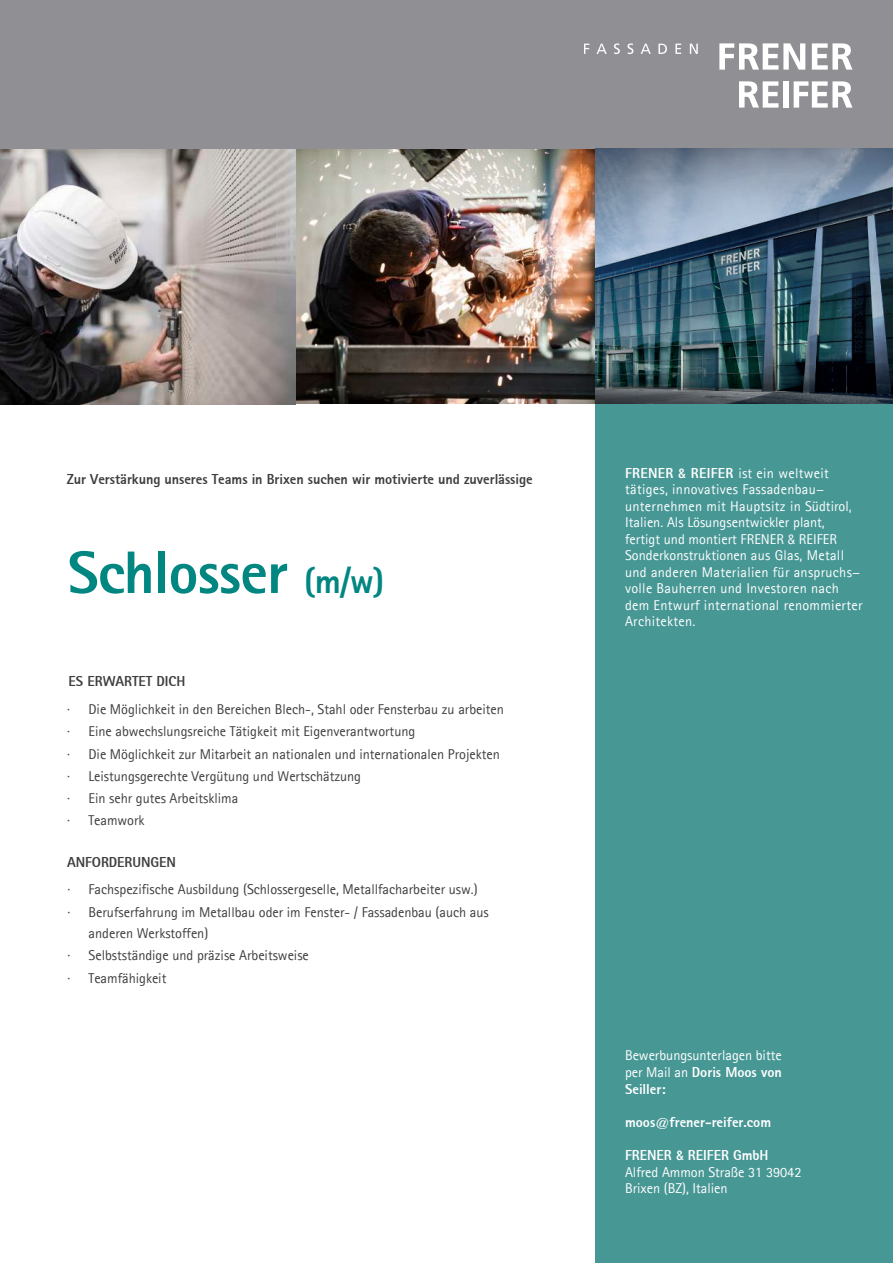
<style>
.page{position:relative;width:893px;height:1263px;background:#fff}
.page>*{position:absolute;margin:0;border:0;box-sizing:border-box;transform-origin:0 0}
.t1{font:700 60px "Agfa Rotis Sans Serif Ex";letter-spacing:-.015em;color:#028681}
.t2{font:14.25px/22.2px "Agfa Rotis Sans Serif";letter-spacing:-.005em;color:#3e3e3f}
.t3{font:14.25px/16.5px "Agfa Rotis Sans Serif";letter-spacing:.02em;color:#fff;text-align:justify}
.t4{font:700 14.25px "Agfa Rotis Sans Serif Ex";letter-spacing:-.005em;color:#3e3e3f}
.t5{font:14.25px/16.4px "Agfa Rotis Sans Serif";letter-spacing:-.005em;color:#fff}
.t6{font:800 14.25px "Agfa Rotis Sans Serif";letter-spacing:-.005em;color:#3e3e3f}
.t7{font:700 14.25px "Agfa Rotis Sans Serif Ex";letter-spacing:-.005em;color:#fff}
.t8{font:800 14.25px "Agfa Rotis Sans Serif";letter-spacing:-.005em;color:#fff}
.s1{font-size:34.5px}
.s2{font-weight:800}
</style>
<div class="page">
<img style="left:296px;top:149px;width:299px;height:255px">
<img style="left:0;top:149px;width:296px;height:255px">
<div style="left:595px;top:404px;width:298px;height:859px;background:#479795"></div>
<div style="left:0;top:0;width:893px;height:149px;background:#8f8f94"></div>
<svg style="left:719px;top:43px;width:86px;height:27px"></svg>
<svg style="left:812px;top:43px;width:40px;height:27px"></svg>
<svg style="left:739px;top:81px;width:39px;height:27px"></svg>
<div style="left:783px;top:81px;width:6px;height:27px;background:#fff"></div>
<svg style="left:794px;top:81px;width:58px;height:27px"></svg>
<svg style="left:584px;top:43px;width:114px;height:11px"></svg>
<img style="left:595px;top:149px;width:298px;height:255px">
<p class="t4" style="left:67px;top:470px;width:467px">Zur Verstärkung unseres Teams in Brixen suchen wir motivierte und zuverlässige</p>
<h1 class="t1" style="left:68px;top:534px;width:318px">Schlosser <span class="s1">(m/w)</span></h1>
<p class="t6" style="left:69px;top:672px;width:118px">ES ERWARTET DICH</p>
<p class="t2" style="left:67px;top:698px;width:438px">· Die Möglichkeit in den Bereichen Blech-, Stahl oder Fensterbau zu arbeiten · Eine abwechslungsreiche Tätigkeit mit Eigenverantwortung<br>· Die Möglichkeit zur Mitarbeit an nationalen und internationalen Projekten · Leistungsgerechte Vergütung und Wertschätzung<br>· Ein sehr gutes Arbeitsklima<br>· Teamwork</p>
<p class="t6" style="left:67px;top:853px;width:110px">ANFORDERUNGEN</p>
<p class="t2" style="left:67px;top:878px;width:412px">· Fachspezifische Ausbildung (Schlossergeselle, Metallfacharbeiter usw.)</p>
<p class="t2" style="left:67px;top:900px;width:423px">· Berufserfahrung im Metallbau oder im Fenster- / Fassadenbau (auch aus</p>
<p class="t2" style="left:89px;top:922px;width:121px">anderen Werkstoffen)</p>
<p class="t2" style="left:67px;top:944px;width:243px">· Selbstständige und präzise Arbeitsweise</p>
<p class="t2" style="left:67px;top:966px;width:101px">· Teamfähigkeit</p>
<p class="t3" style="left:625px;top:464px;width:239px;text-align:left"><span class="s2">FRENER &amp; REIFER</span> ist ein weltweit tätiges, innovatives Fassadenbau− unternehmen mit Hauptsitz in Südtirol, Italien. Als Lösungs entwickler plant, fertigt und montiert FRENER &amp; REIFER Sonderkonstruktionen aus Glas, Metall und anderen Materialien für anspruchs− volle Bauherren und Investoren nach dem Entwurf international renommierter Architekten.</p>
<p class="t3" style="left:625px;top:1047px;width:158px">Bewerbungs unterlagen bitte per Mail an <span class="s2">Doris Moos von Seiller:</span></p>
<p class="t7" style="left:625px;top:1113px;width:148px">moos@frener-reifer.com</p>
<p class="t8" style="left:625px;top:1146px;width:145px">FRENER &amp; REIFER GmbH</p>
<p class="t5" style="left:625px;top:1163px;width:178px">Alfred Ammon Straße 31 39042<br>Brixen (BZ), Italien</p>
</div>
